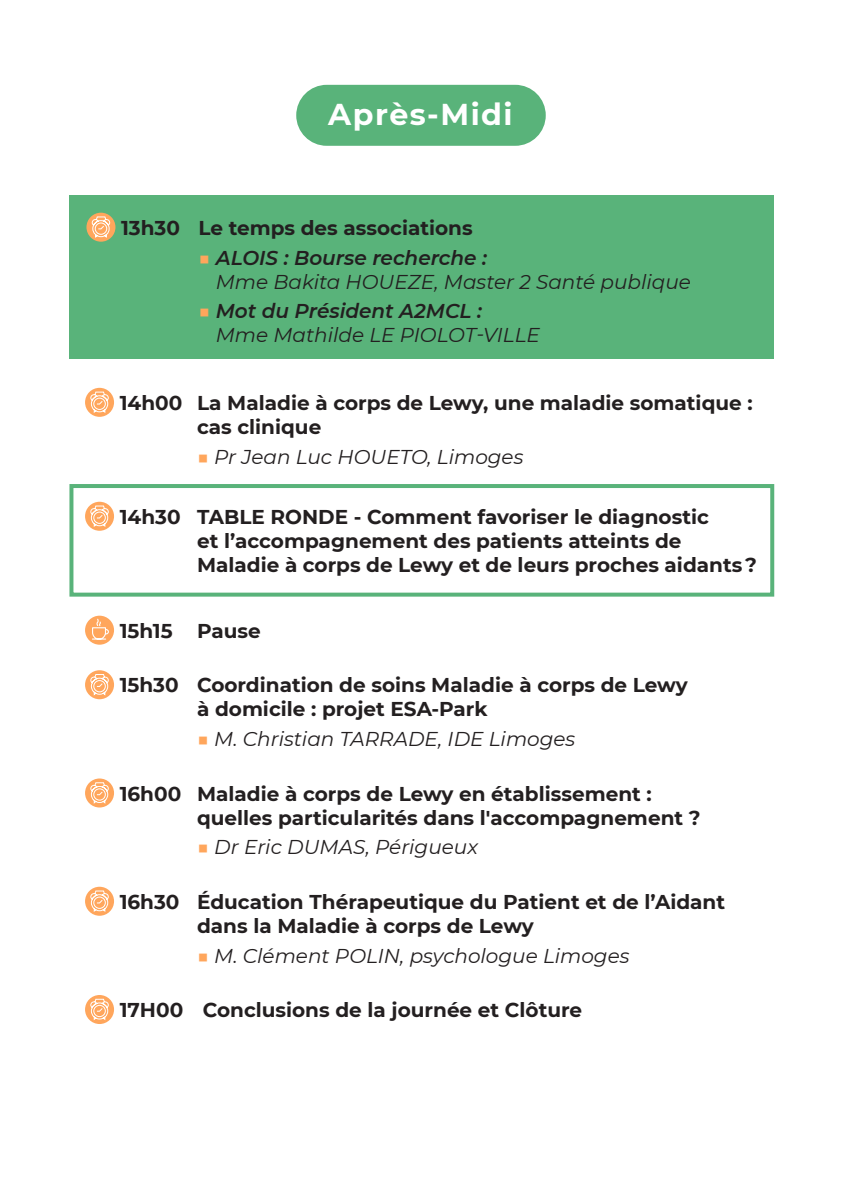
<style>
.page{position:relative;width:842px;height:1191px;background:#fff}
.page>*{position:absolute;margin:0;border:0;box-sizing:border-box;transform-origin:0 0}
.t1{font:700 30px "Montserrat";letter-spacing:.05em;color:#fff}
.t2{font:700 20px/24px "Montserrat";color:#231f20}
.t3{font:italic 20px/24px "Montserrat";color:#231f20}
.s1{font-style:normal;color:#ffa65c}
.s2{font-weight:600}
</style>
<div class="page">
<div style="left:296px;top:85px;width:250px;height:61px;background:#59b37a;border-radius:30px"></div>
<div style="left:85px;top:388px;width:29px;height:29px;background:#ffa65c;border-radius:50%"></div>
<svg style="left:90px;top:391px;width:19px;height:23px"></svg>
<div style="left:85px;top:502px;width:29px;height:29px;background:#ffa65c;border-radius:50%"></div>
<svg style="left:90px;top:505px;width:19px;height:23px"></svg>
<div style="left:85px;top:615px;width:29px;height:29px;background:#ffa65c;border-radius:50%"></div>
<svg style="left:91px;top:618px;width:18px;height:22px"></svg>
<div style="left:85px;top:670px;width:29px;height:29px;background:#ffa65c;border-radius:50%"></div>
<svg style="left:90px;top:673px;width:19px;height:23px"></svg>
<div style="left:85px;top:778px;width:29px;height:29px;background:#ffa65c;border-radius:50%"></div>
<svg style="left:90px;top:782px;width:19px;height:22px"></svg>
<svg style="left:85px;top:886px;width:29px;height:29px"></svg>
<svg style="left:90px;top:890px;width:19px;height:23px"></svg>
<div style="left:85px;top:995px;width:29px;height:29px;background:#ffa65c;border-radius:50%"></div>
<svg style="left:90px;top:998px;width:19px;height:23px"></svg>
<div style="left:69px;top:196px;width:705px;height:163px;background:#59b37a"></div>
<div style="left:86px;top:213px;width:29px;height:29px;background:#ffa65c;border-radius:50%"></div>
<svg style="left:91px;top:216px;width:20px;height:23px"></svg>
<div style="left:69px;top:484px;width:705px;height:112px;border:4px solid #59b37a"></div>
<p class="t1" style="left:328px;top:92px;width:186px">Après-Midi</p>
<p class="t2" style="left:121px;top:215px;width:353px">13h30 Le temps des associations</p>
<p class="t3" style="left:216px;top:245px;width:477px;text-indent:-17px"><span class="s1">■</span> <span class="s2">ALOIS : Bourse recherche :<br></span>Mme Bakita HOUEZE, Master 2 Santé publique</p>
<p class="t3" style="left:216px;top:298px;width:326px;text-indent:-17px"><span class="s1">■</span> <span class="s2">Mot du Président A2MCL :<br></span>Mme Mathilde LE PIOLOT-VILLE</p>
<p class="t2" style="left:197px;top:390px;width:557px;text-indent:-77px">14h00 La Maladie à corps de Lewy, une maladie somatique : cas clinique</p>
<p class="t3" style="left:197px;top:444px;width:328px"><span class="s1">■</span> Pr Jean Luc HOUETO, Limoges</p>
<p class="t2" style="left:197px;top:504px;width:561px;text-indent:-77px">14h30 TABLE RONDE - Comment favoriser le diagnostic<br>et l’accompagnement des patients atteints de<br>Maladie à corps de Lewy et de leurs proches aidants ?</p>
<p class="t2" style="left:120px;top:618px;width:142px">15h15 Pause</p>
<p class="t2" style="left:197px;top:672px;width:492px;text-indent:-77px">15h30 Coordination de soins Maladie à corps de Lewy à domicile : projet ESA-Park</p>
<p class="t3" style="left:197px;top:726px;width:380px"><span class="s1">■</span> M. Christian TARRADE, IDE Limoges</p>
<p class="t2" style="left:197px;top:780px;width:505px;text-indent:-77px">16h00 Maladie à corps de Lewy en établissement : quelles particularités dans l'accompagnement ?</p>
<p class="t3" style="left:197px;top:834px;width:282px"><span class="s1">■</span> Dr Eric DUMAS, Périgueux</p>
<p class="t2" style="left:197px;top:889px;width:529px;text-indent:-77px">16h30 Éducation Thérapeutique du Patient et de l’Aidant dans la Maladie à corps de Lewy</p>
<p class="t3" style="left:197px;top:942px;width:434px"><span class="s1">■</span> M. Clément POLIN, psychologue Limoges</p>
<p class="t2" style="left:120px;top:997px;width:464px">17H00 Conclusions de la journée et Clôture</p>
</div>
